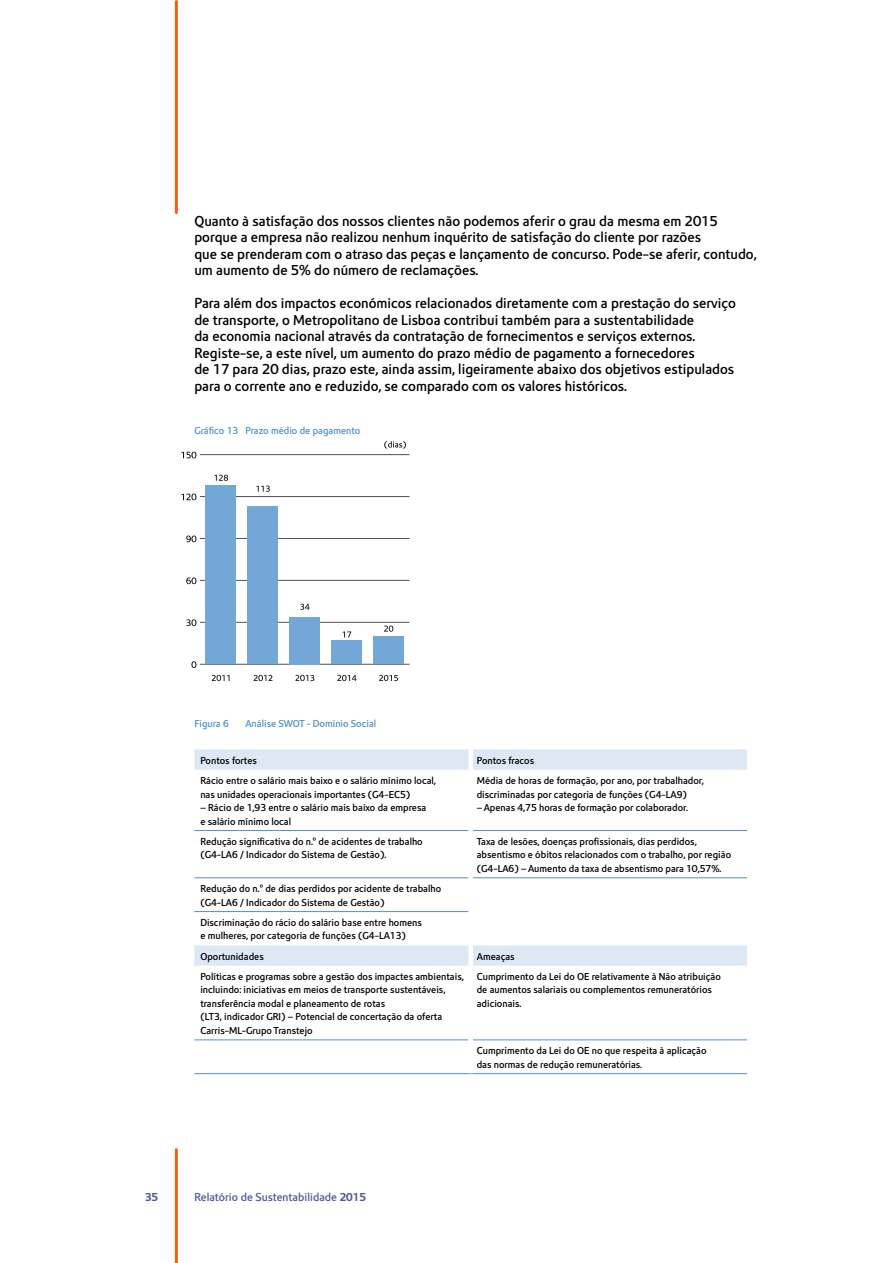
<style>
.page{position:relative;width:893px;height:1263px;background:#fff}
.page>*{position:absolute;margin:0;border:0;box-sizing:border-box;transform-origin:0 0}
.t1{font:15px/16.5px "Metrolis Redondo";color:#000}
.t2{font:12px "Metrolis Redondo";color:#4f589c}
.t3{font:12px "Metrolis Negro";color:#4f589c}
.t4{font:10.5px/13.5px "Metrolis Redondo";color:#000}
.t5{font:10.5px "Metrolis Redondo";color:#5091cd}
.s1{font-family:"Metrolis Negro"}
</style>
<div class="page">
<hr style="left:175px;top:2px;width:3px;height:211px;background:#f15d22">
<hr style="left:175px;top:1150px;width:3px;height:113px;background:#f15d22">
<svg style="left:194px;top:749px;width:553px;height:216px"></svg>
<hr style="left:194px;top:830px;width:274px;height:1px;background:#5091cd">
<hr style="left:473px;top:830px;width:274px;height:1px;background:#5091cd">
<hr style="left:194px;top:877px;width:274px;height:1px;background:#5091cd">
<hr style="left:473px;top:877px;width:274px;height:1px;background:#5091cd">
<hr style="left:194px;top:911px;width:274px;height:1px;background:#5091cd">
<hr style="left:194px;top:1039px;width:274px;height:1px;background:#5091cd">
<hr style="left:473px;top:1039px;width:274px;height:1px;background:#5091cd">
<hr style="left:194px;top:1073px;width:277px;height:1px;background:#5091cd">
<hr style="left:471px;top:1073px;width:276px;height:1px;background:#5091cd">
<div style="left:468px;top:749px;width:5px;height:21px;background:#fff"></div>
<div style="left:468px;top:770px;width:5px;height:60px;background:#fff"></div>
<div style="left:468px;top:830px;width:5px;height:48px;background:#fff"></div>
<div style="left:468px;top:878px;width:5px;height:33px;background:#fff"></div>
<div style="left:468px;top:911px;width:5px;height:34px;background:#fff"></div>
<div style="left:468px;top:945px;width:5px;height:20px;background:#fff"></div>
<svg style="left:295px;top:675px;width:19px;height:6px"></svg>
<svg style="left:254px;top:675px;width:18px;height:6px"></svg>
<svg style="left:212px;top:675px;width:18px;height:6px"></svg>
<svg style="left:337px;top:675px;width:19px;height:6px"></svg>
<svg style="left:379px;top:675px;width:19px;height:6px"></svg>
<svg style="left:384px;top:441px;width:22px;height:8px"></svg>
<svg style="left:214px;top:475px;width:14px;height:6px"></svg>
<svg style="left:256px;top:486px;width:14px;height:6px"></svg>
<svg style="left:300px;top:604px;width:9px;height:6px"></svg>
<svg style="left:343px;top:631px;width:8px;height:6px"></svg>
<svg style="left:384px;top:625px;width:9px;height:7px"></svg>
<hr style="left:200px;top:664px;width:210px;height:1px;background:#515458">
<svg style="left:191px;top:661px;width:5px;height:7px"></svg>
<svg style="left:186px;top:619px;width:10px;height:7px"></svg>
<svg style="left:186px;top:577px;width:10px;height:7px"></svg>
<svg style="left:186px;top:535px;width:10px;height:7px"></svg>
<svg style="left:181px;top:494px;width:15px;height:6px"></svg>
<svg style="left:181px;top:452px;width:15px;height:6px"></svg>
<hr style="left:200px;top:622px;width:210px;height:1px;background:#515458">
<hr style="left:200px;top:580px;width:210px;height:1px;background:#515458">
<hr style="left:200px;top:538px;width:210px;height:1px;background:#515458">
<hr style="left:200px;top:496px;width:210px;height:1px;background:#515458">
<hr style="left:200px;top:454px;width:210px;height:1px;background:#515458">
<div style="left:206px;top:485px;width:30px;height:179px;background:#73a7d7"></div>
<div style="left:248px;top:506px;width:30px;height:158px;background:#73a7d7"></div>
<div style="left:290px;top:617px;width:30px;height:47px;background:#73a7d7"></div>
<div style="left:332px;top:640px;width:30px;height:24px;background:#73a7d7"></div>
<div style="left:373px;top:636px;width:31px;height:28px;background:#73a7d7"></div>
<p class="t1" style="left:194px;top:213px;width:564px">Quanto à satisfação dos nossos clientes não podemos aferir o grau da mesma em 2015 porque a empresa não realizou nenhum inquérito de satisfação do cliente por razões<br>que se prenderam com o atraso das peças e lançamento de concurso. Pode-se aferir, contudo, um aumento de 5% do número de reclamações.</p>
<p class="t1" style="left:194px;top:295px;width:543px">Para além dos impactos económicos relacionados diretamente com a prestação do serviço de transporte, o Metropolitano de Lisboa contribui também para a sustentabilidade<br>da economia nacional através da contratação de fornecimentos e serviços externos.<br>Registe-se, a este nível, um aumento do prazo médio de pagamento a fornecedores<br>de 17 para 20 dias, prazo este, ainda assim, ligeiramente abaixo dos objetivos estipulados para o corrente ano e reduzido, se comparado com os valores históricos.</p>
<p class="t5" style="left:194px;top:425px;width:168px">Gráfico 13 Prazo médio de pagamento</p>
<p class="t5" style="left:194px;top:718px;width:36px">Figura 6</p>
<p class="t5" style="left:245px;top:718px;width:132px">Análise SWOT - Domínio Social</p>
<p class="t4" style="left:200px;top:753px;width:58px">Pontos fortes</p>
<p class="t4" style="left:477px;top:753px;width:59px">Pontos fracos</p>
<p class="t4" style="left:200px;top:774px;width:237px">Rácio entre o salário mais baixo e o salário mínimo local, nas unidades operacionais importantes (G4-EC5)</p>
<p class="t4" style="left:200px;top:801px;width:227px">– Rácio de 1,93 entre o salário mais baixo da empresa e salário mínimo local</p>
<p class="t4" style="left:477px;top:774px;width:229px">Média de horas de formação, por ano, por trabalhador, discriminadas por categoria de funções (G4-LA9) –Apenas 4,75 horas de formação por colaborador.</p>
<p class="t4" style="left:200px;top:834px;width:224px">Redução significativa do n.º de acidentes de trabalho (G4-LA6 / Indicador do Sistema de Gestão).</p>
<p class="t4" style="left:477px;top:834px;width:256px">Taxa de lesões, doenças profissionais, dias perdidos, absentismo e óbitos relacionados com o trabalho, por região (G4-LA6) –Aumento da taxa de absentismo para 10,57%.</p>
<p class="t4" style="left:200px;top:882px;width:242px">Redução do n.º de dias perdidos por acidente de trabalho (G4-LA6 / Indicador do Sistema de Gestão)</p>
<p class="t4" style="left:200px;top:915px;width:223px">Discriminação do rácio do salário base entre homens e mulheres, por categoria de funções (G4-LA13)</p>
<p class="t4" style="left:200px;top:949px;width:65px">Oportunidades</p>
<p class="t4" style="left:477px;top:949px;width:39px">Ameaças</p>
<p class="t4" style="left:200px;top:970px;width:265px">Políticas e programas sobre a gestão dos impactes ambientais, incluindo: iniciativas em meios de transporte sustentáveis, transferência modal e planeamento de rotas<br>(LT3, indicador GRI) – Potencial de concertação da oferta Carris-ML-Grupo Transtejo</p>
<p class="t4" style="left:477px;top:970px;width:246px">Cumprimento da Lei do OE relativamente à Não atribuição de aumentos salariais ou complementos remuneratórios adicionais.</p>
<p class="t4" style="left:477px;top:1044px;width:231px">Cumprimento da Lei do OE no que respeita à aplicação das normas de redução remuneratórias.</p>
<p class="t3" style="left:145px;top:1191px;width:15px">35</p>
<p class="t2" style="left:194px;top:1191px;width:173px">Relatório de Sustentabilidade <span class="s1">2015</span></p>
</div>
